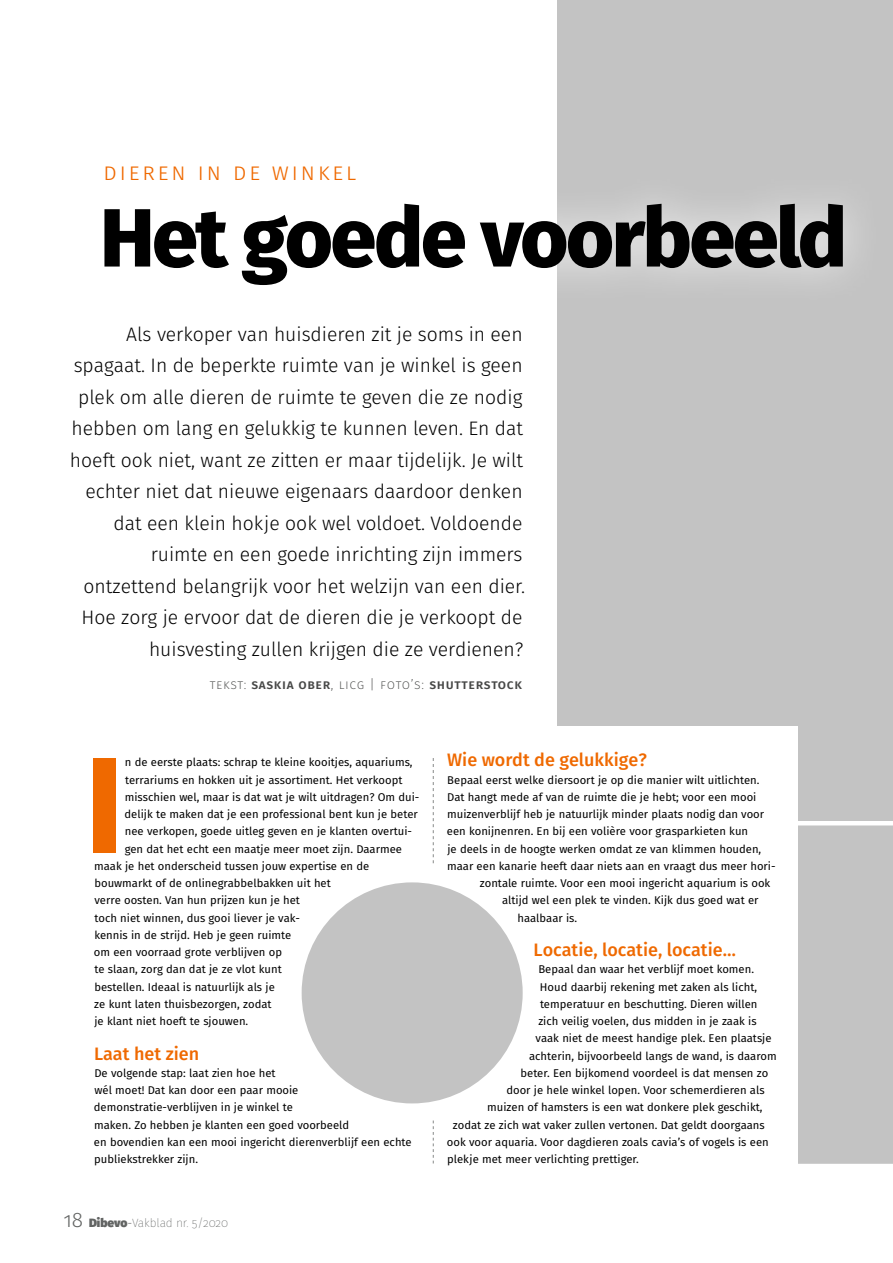
<style>
.page{position:relative;width:893px;height:1263px;background:#fff}
.page>*{position:absolute;margin:0;border:0;box-sizing:border-box;transform-origin:0 0}
.t1{font:700 135.75px "Fira Sans";color:#ef6900}
.t2{font:800 82.5px "Fira Sans";letter-spacing:-.03em;color:#000}
.t3{font:300 24px "Fira Sans";letter-spacing:.1em;color:#ef6900}
.t4{font:300 19.5px/31.5px "Fira Sans";color:#000;text-align:right}
.t5{font:500 18px "Fira Sans";color:#ef6900}
.t6{font:500 13.5px "Fira Sans";letter-spacing:.05em;color:#474847}
.t7{font:200 12px "Fira Sans";letter-spacing:-.01em;color:#626463}
.t8{font:11.25px/17.2px "Fira Sans";color:#000}
.s1{font-weight:200}
.s2{font-weight:300;font-size:21px}
.s3{font-weight:900}
.s4{font-weight:300}
</style>
<div class="page">
<div style="left:798px;top:825px;width:95px;height:339px;background:#c3c3c3"></div>
<div style="left:65px;top:129px;width:817px;height:194px;background:#fff;opacity:.76"></div>
<svg style="left:433px;top:1120px;width:1px;height:43px"></svg>
<svg style="left:433px;top:758px;width:1px;height:105px"></svg>
<div style="left:302px;top:882px;width:221px;height:221px;background:#c3c3c3;border-radius:111px"></div>
<h3 class="t3" style="left:103px;top:154px;width:254px">dieren in de winkel</h3>
<h2 class="t2" style="left:100px;top:166px;width:749px">Het goede voorbeeld</h2>
<p class="t4" style="left:70px;top:318px;width:455px">Als verkoper van huisdieren zit je soms in een spagaat. In de beperkte ruimte van je winkel is geen plek om alle dieren de ruimte te geven die ze nodig hebben om lang en gelukkig te kunnen leven. En dat hoeft ook niet, want ze zitten er maar tijdelijk. Je wilt echter niet dat nieuwe eigenaars daardoor denken dat een klein hokje ook wel voldoet. Voldoende ruimte en een goede inrichting zijn immers ontzettend belangrijk voor het welzijn van een dier.<br>Hoe zorg je ervoor dat de dieren die je verkoopt de huisvesting zullen krijgen die ze verdienen?</p>
<p class="t6" style="left:210px;top:673px;width:314px"><span class="s1">Tekst:</span> Saskia Ober<span class="s1">, LI CG | foto’s:</span> shutterstock</p>
<h1 class="t1" style="left:85px;top:691px;width:41px">I</h1>
<p class="t8" style="left:125px;top:753px;width:289px">n de eerste plaats: schrap te kleine kooitjes, aquariums,</p>
<p class="t8" style="left:125px;top:771px;width:279px">terrariums en hokken uit je assortiment. Het verkoopt</p>
<p class="t8" style="left:125px;top:788px;width:296px">misschien wel, maar is dat wat je wilt uitdragen? Om dui-</p>
<p class="t8" style="left:125px;top:805px;width:295px">delijk te maken dat je een professional bent kun je beter</p>
<p class="t8" style="left:125px;top:822px;width:289px">nee verkopen, goede uitleg geven en je klanten overtui-</p>
<p class="t8" style="left:125px;top:840px;width:279px">gen dat het echt een maatje meer moet zijn. Daarmee</p>
<p class="t8" style="left:94px;top:857px;width:277px">maak je het onderscheid tussen jouw expertise en de</p>
<p class="t8" style="left:94px;top:874px;width:238px">bouwmarkt of de onlinegrabbelbakken uit het</p>
<p class="t8" style="left:94px;top:891px;width:207px">verre oosten. Van hun prijzen kun je het</p>
<p class="t8" style="left:94px;top:909px;width:207px">toch niet winnen, dus gooi liever je vak-</p>
<p class="t8" style="left:94px;top:926px;width:198px">kennis in de strijd. Heb je geen ruimte</p>
<p class="t8" style="left:94px;top:943px;width:190px">om een voorraad grote verblijven op</p>
<p class="t8" style="left:94px;top:960px;width:189px">te slaan, zorg dan dat je ze vlot kunt</p>
<p class="t8" style="left:94px;top:978px;width:182px">bestellen. Ideaal is natuurlijk als je</p>
<p class="t8" style="left:94px;top:995px;width:179px">ze kunt laten thuisbezorgen, zodat</p>
<p class="t8" style="left:94px;top:1012px;width:155px">je klant niet hoeft te sjouwen.</p>
<h3 class="t5" style="left:94px;top:1039px;width:107px">Laat het zien</h3>
<p class="t8" style="left:94px;top:1064px;width:319px">De volgende stap: laat zien hoe het<br>wél moet! Dat kan door een paar mooie demonstratie-verblijven in je winkel te<br>maken. Zo hebben je klanten een goed voorbeeld<br>en bovendien kan een mooi ingericht dierenverblijf een echte publiekstrekker zijn.</p>
<p class="t7" style="left:63px;top:1215px;width:166px"><span class="s2">18</span> <span class="s3">Dibevo</span><span class="s4">-</span>Vakblad nr. 5/2020</p>
<h3 class="t5" style="left:447px;top:746px;width:201px">Wie wordt de gelukkige?</h3>
<p class="t8" style="left:447px;top:771px;width:314px">Bepaal eerst welke diersoort je op die manier wilt uitlichten.</p>
<p class="t8" style="left:447px;top:788px;width:311px">Dat hangt mede af van de ruimte die je hebt; voor een mooi</p>
<p class="t8" style="left:447px;top:805px;width:319px">muizenverblijf heb je natuurlijk minder plaats nodig dan voor</p>
<p class="t8" style="left:447px;top:822px;width:303px">een konijnenren. En bij een volière voor grasparkieten kun</p>
<p class="t8" style="left:447px;top:840px;width:315px">je deels in de hoogte werken omdat ze van klimmen houden,</p>
<p class="t8" style="left:447px;top:857px;width:330px">maar een kanarie heeft daar niets aan en vraagt dus meer hori-</p>
<p class="t8" style="left:480px;top:874px;width:292px">zontale ruimte. Voor een mooi ingericht aquarium is ook</p>
<p class="t8" style="left:502px;top:891px;width:258px">altijd wel een plek te vinden. Kijk dus goed wat er</p>
<p class="t8" style="left:517px;top:909px;width:61px">haalbaar is.</p>
<h3 class="t5" style="left:534px;top:935px;width:204px">Locatie, locatie, locatie…</h3>
<p class="t8" style="left:538px;top:960px;width:217px">Bepaal dan waar het verblijf moet komen.</p>
<p class="t8" style="left:540px;top:978px;width:219px">Houd daarbij rekening met zaken als licht,</p>
<p class="t8" style="left:540px;top:995px;width:219px">temperatuur en beschutting. Dieren willen</p>
<p class="t8" style="left:538px;top:1012px;width:220px">zich veilig voelen, dus midden in je zaak is</p>
<p class="t8" style="left:535px;top:1029px;width:238px">vaak niet de meest handige plek. Een plaatsje</p>
<p class="t8" style="left:529px;top:1047px;width:249px">achterin, bijvoorbeeld langs de wand, is daarom</p>
<p class="t8" style="left:520px;top:1064px;width:249px">beter. Een bijkomend voordeel is dat mensen zo</p>
<p class="t8" style="left:506px;top:1081px;width:260px">door je hele winkel lopen. Voor schemerdieren als</p>
<p class="t8" style="left:487px;top:1098px;width:277px">muizen of hamsters is een wat donkere plek geschikt,</p>
<p class="t8" style="left:453px;top:1116px;width:313px">zodat ze zich wat vaker zullen vertonen. Dat geldt doorgaans</p>
<p class="t8" style="left:447px;top:1133px;width:323px">ook voor aquaria. Voor dagdieren zoals cavia’s of vogels is een</p>
<p class="t8" style="left:447px;top:1150px;width:193px">plekje met meer verlichting prettiger.</p>
</div>
